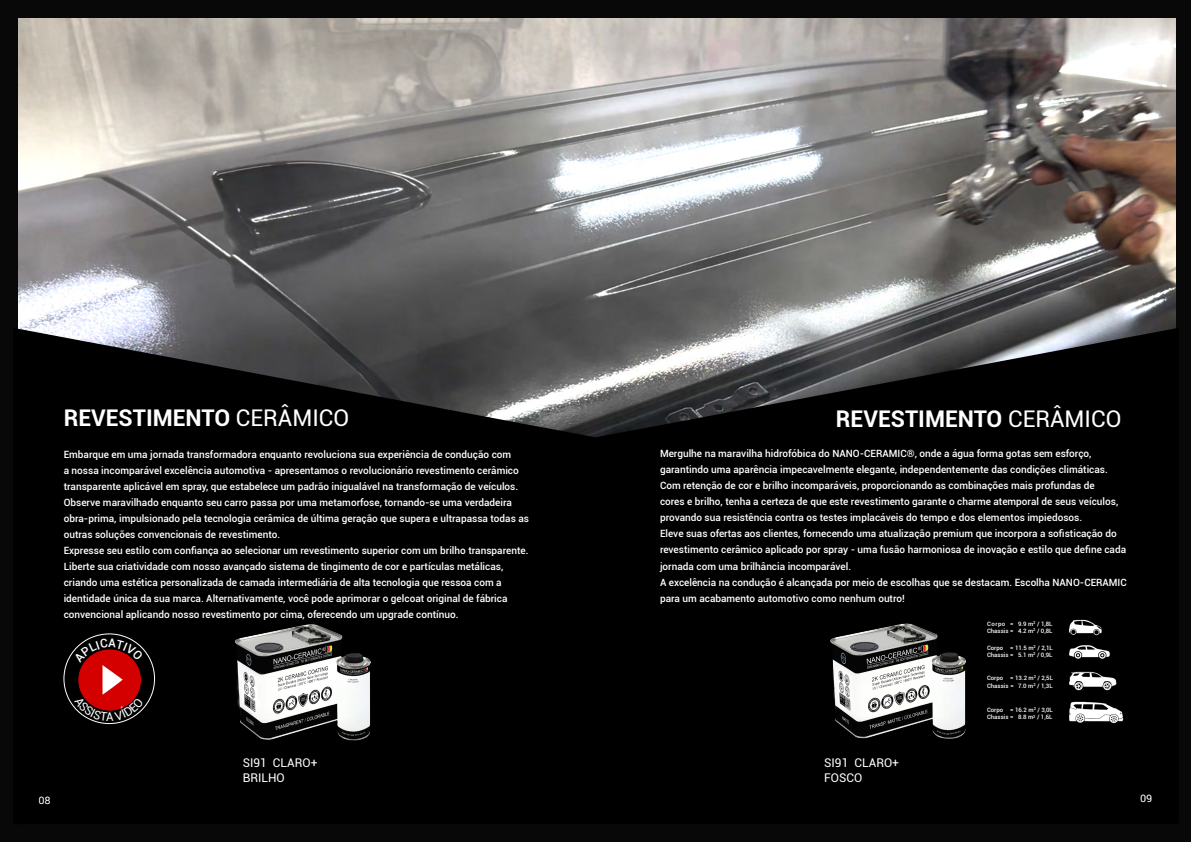
<style>
.page{position:relative;width:1191px;height:842px;background:#000}
.page>*{position:absolute;margin:0;border:0;box-sizing:border-box;transform-origin:0 0}
.t1{font:700 23px "Roboto";color:#fff}
.t2{font:12px/14.4px "Roboto";color:#fff}
.t3{font:500 10px/16px "Roboto";color:#fff}
.t4{font:300 10px "Roboto";color:#fff}
.t5{font:500 6px/7.2px "Roboto";color:#fff}
.s1{font-weight:400}
</style>
<div class="page">
<img style="left:18px;top:18px;width:1157px;height:133px">
<img style="left:18px;top:151px;width:1158px;height:573px">
<div style="left:64px;top:634px;width:90px;height:89px;background:#000;border-radius:50%"></div>
<img style="left:73px;top:644px;width:73px;height:71px">
<img style="left:1064px;top:618px;width:63px;height:106px">
<img style="left:825px;top:612px;width:146px;height:127px">
<img style="left:227px;top:614px;width:151px;height:127px">
<svg style="left:74px;top:639px;width:69px;height:24px"></svg>
<svg style="left:74px;top:696px;width:70px;height:25px"></svg>
<h1 class="t1" style="left:64px;top:405px;width:287px">REVESTIMENTO <span class="s1">CERÂMICO</span></h1>
<h1 class="t1" style="left:836px;top:405px;width:287px">REVESTIMENTO <span class="s1">CERÂMICO</span></h1>
<p class="t3" style="left:64px;top:447px;width:467px">Embarque em uma jornada transformadora enquanto revoluciona sua experiência de condução com<br>a nossa incomparável excelência automotiva - apresentamos o revolucionário revestimento cerâmico transparente aplicável em spray, que estabelece um padrão inigualável na transformação de veículos.<br>Observe maravilhado enquanto seu carro passa por uma metamorfose, tornando-se uma verdadeira obra-prima, impulsionado pela tecnologia cerâmica de última geração que supera e ultrapassa todas as outras soluções convencionais de revestimento.<br>Expresse seu estilo com confiança ao selecionar um revestimento superior com um brilho transparente.<br>Liberte sua criatividade com nosso avançado sistema de tingimento de cor e partículas metálicas, criando uma estética personalizada de camada intermediária de alta tecnologia que ressoa com a identidade única da sua marca. Alternativamente, você pode aprimorar o gelcoat original de fábrica convencional aplicando nosso revestimento por cima, oferecendo um upgrade contínuo.</p>
<p class="t3" style="left:660px;top:446px;width:468px">Mergulhe na maravilha hidrofóbica do NANO-CERAMIC®, onde a água forma gotas sem esforço, garantindo uma aparência impecavelmente elegante, independentemente das condições climáticas.<br>Com retenção de cor e brilho incomparáveis, proporcionando as combinações mais profundas de<br>cores e brilho, tenha a certeza de que este revestimento garante o charme atemporal de seus veículos, provando sua resistência contra os testes implacáveis do tempo e dos elementos impiedosos.<br>Eleve suas ofertas aos clientes, fornecendo uma atualização premium que incorpora a sofisticação do revestimento cerâmico aplicado por spray - uma fusão harmoniosa de inovação e estilo que define cada jornada com uma brilhância incomparável.<br>A excelência na condução é alcançada por meio de escolhas que se destacam. Escolha NANO-CERAMIC para um acabamento automotivo como nenhum outro!</p>
<p class="t5" style="left:987px;top:620px;width:67px">Corpo = 9.9 m<sup>2</sup> / 1,8L<br>Chassis = 4.2 m<sup>2</sup> / 0,8L</p>
<p class="t5" style="left:987px;top:644px;width:67px">Corpo = 11.5 m<sup>2</sup> / 2,1L<br>Chassis = 5.1 m<sup>2</sup> / 0,9L</p>
<p class="t5" style="left:987px;top:675px;width:67px">Corpo = 13.2 m<sup>2</sup> / 2,5L<br>Chassis = 7.0 m<sup>2</sup> / 1,3L</p>
<p class="t5" style="left:987px;top:706px;width:67px">Corpo = 16.2 m<sup>2</sup> / 3,0L<br>Chassis = 8.8 m<sup>2</sup> / 1,6L</p>
<p class="t2" style="left:243px;top:756px;width:76px">SI91 CLARO+<br>BRILHO</p>
<p class="t2" style="left:824px;top:756px;width:76px">SI91 CLARO+<br>FOSCO</p>
<p class="t4" style="left:39px;top:795px;width:13px">08</p>
<p class="t4" style="left:1140px;top:793px;width:13px">09</p>
</div>
